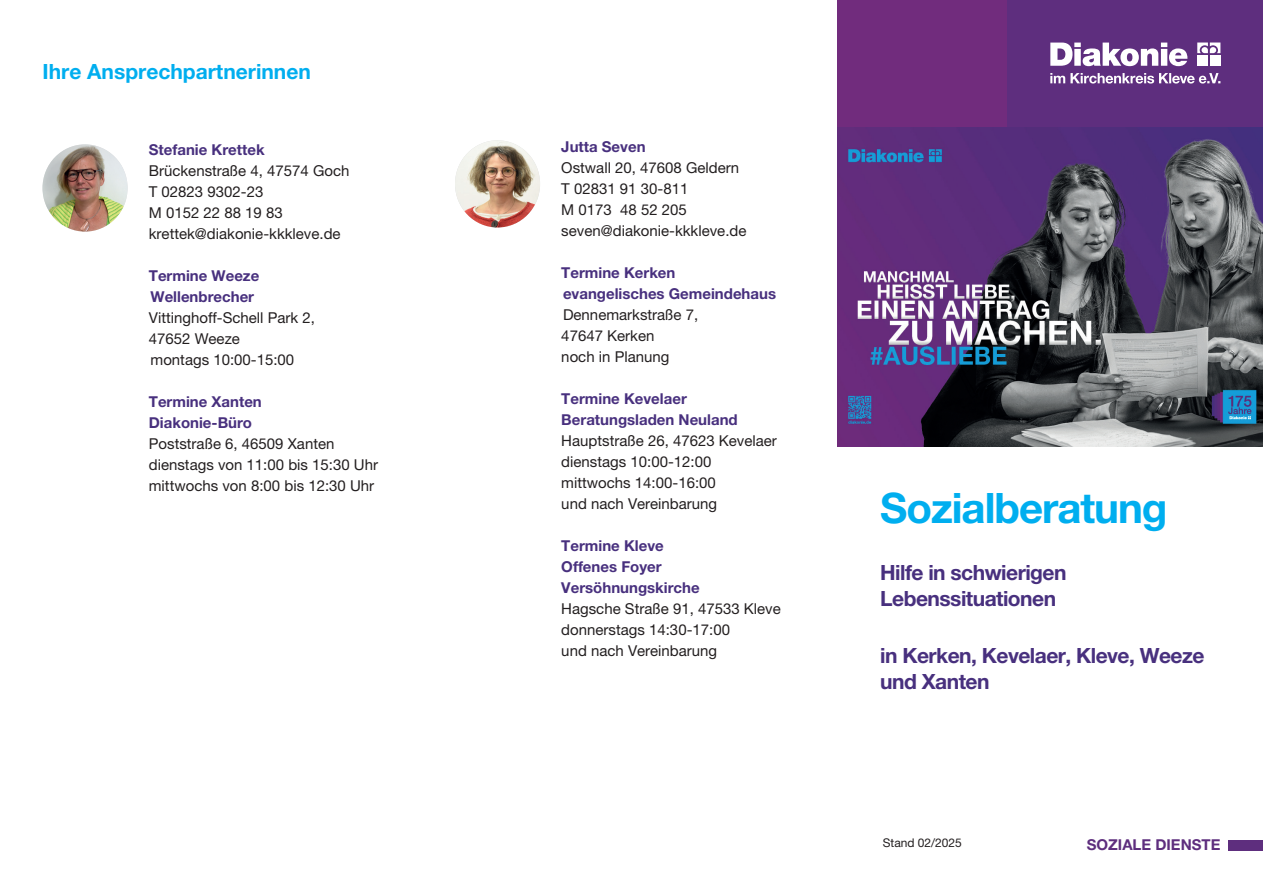
<style>
.page{position:relative;width:1263px;height:893px;background:#fff}
.page>*{position:absolute;margin:0;border:0;box-sizing:border-box;transform-origin:0 0}
.t1{font:700 42px "Helvetica Neue LT Pro";letter-spacing:-.025em;color:#00aeef}
.t2{font:700 21px/25.5px "Helvetica Neue LT Pro";letter-spacing:-.025em;color:#48307e}
.t3{font:700 21px "Helvetica Neue LT Pro";color:#00aeef}
.t4{font:15px/21px "Helvetica Neue LT Pro";color:#231f20}
.t5{font:700 15px "Helvetica Neue LT Pro";color:#5e2e7e}
.t6{font:12px "Helvetica Neue LT Pro";color:#231f20}
.s1{font-weight:700;color:#48307e}
</style>
<div class="page">
<img style="left:43px;top:144px;width:85px;height:88px">
<img style="left:838px;top:126px;width:425px;height:320px">
<div style="left:838px;top:0;width:170px;height:126px;background:#712c7d"></div>
<div style="left:1008px;top:0;width:255px;height:126px;background:#5e2e7e"></div>
<svg style="left:1050px;top:43px;width:137px;height:23px"></svg>
<svg style="left:1197px;top:43px;width:23px;height:10px"></svg>
<div style="left:1197px;top:55px;width:11px;height:11px;background:#fff"></div>
<div style="left:1210px;top:55px;width:10px;height:11px;background:#fff"></div>
<svg style="left:1050px;top:73px;width:170px;height:11px"></svg>
<div style="left:1229px;top:840px;width:34px;height:10px;background:#5e2e7e"></div>
<img style="left:455px;top:140px;width:85px;height:87px">
<p class="t3" style="left:43px;top:58px;width:270px">Ihre Ansprechpartnerinnen</p>
<p class="t4" style="left:149px;top:139px;width:202px"><span class="s1">Stefanie Krettek<br></span>Brückenstraße 4, 47574 Goch<br>T 02823 9302-23<br>M 0152 22 88 19 83 krettek@diakonie-kkkleve.de</p>
<p class="t4" style="left:149px;top:265px;width:168px"><span class="s1">Termine Weeze<br>Wellenbrecher<br></span>Vittinghoff-Schell Park 2,<br>47652 Weeze<br>montags 10:00-15:00</p>
<p class="t4" style="left:149px;top:391px;width:231px"><span class="s1">Termine Xanten<br>Diakonie-Büro<br></span>Poststraße 6, 46509 Xanten dienstags von 11:00 bis 15:30 Uhr mittwochs von 8:00 bis 12:30 Uhr</p>
<p class="t4" style="left:561px;top:136px;width:187px"><span class="s1">Jutta Seven<br></span>Ostwall 20, 47608 Geldern<br>T 02831 91 30-811<br>M 0173 48 52 205 seven@diakonie-kkkleve.de</p>
<p class="t4" style="left:561px;top:262px;width:216px"><span class="s1">Termine Kerken evangelisches Gemeindehaus<br></span>Dennemarkstraße 7,<br>47647 Kerken<br>noch in Planung</p>
<p class="t4" style="left:561px;top:388px;width:217px"><span class="s1">Termine Kevelaer<br>Beratungsladen Neuland<br></span>Hauptstraße 26, 47623 Kevelaer dienstags 10:00-12:00 mittwochs 14:00-16:00<br>und nach Vereinbarung</p>
<p class="t4" style="left:561px;top:535px;width:221px"><span class="s1">Termine Kleve<br>Offenes Foyer<br>Versöhnungskirche<br></span>Hagsche Straße 91, 47533 Kleve donnerstags 14:30-17:00<br>und nach Vereinbarung</p>
<p class="t1" style="left:880px;top:482px;width:289px">Sozialberatung</p>
<p class="t2" style="left:880px;top:560px;width:188px">Hilfe in schwierigen<br>Lebenssituationen</p>
<p class="t2" style="left:880px;top:642px;width:326px">in Kerken, Kevelaer, Kleve, Weeze und Xanten</p>
<p class="t6" style="left:883px;top:836px;width:81px">Stand 02/2025</p>
<p class="t5" style="left:1087px;top:836px;width:135px">SOZIALE DIENSTE</p>
</div>
